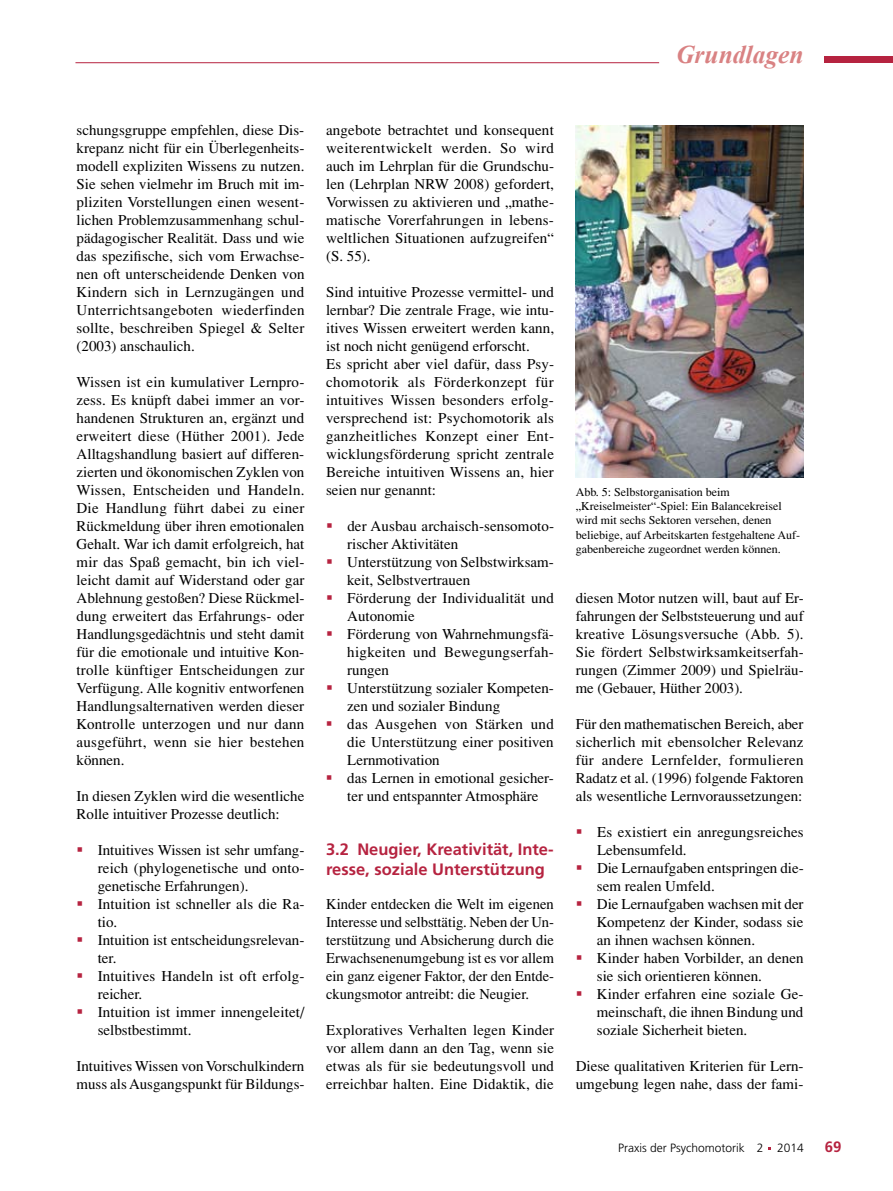
<style>
.page{position:relative;width:893px;height:1191px;background:#fff}
.page>*{position:absolute;margin:0;border:0;box-sizing:border-box;transform-origin:0 0}
.t1{font:italic 700 25.5px "Times New Roman";color:#d98283}
.t2{font:700 16.5px/19.8px "Frutiger";color:#b62340}
.t3{font:15px/18px "Times";color:#000;text-align:justify}
.t4{font:700 15px "Frutiger";color:#b62340}
.t5{font:12px/14.4px "Times";color:#000}
.t6{font:300 12px "Frutiger";color:#000}
</style>
<div class="page">
<hr style="left:75px;top:62px;width:584px;height:1px;background:#b62340">
<div style="left:825px;top:57px;width:68px;height:6px;background:#b62340"></div>
<img style="left:576px;top:126px;width:228px;height:351px">
<h1 class="t1" style="left:676px;top:40px;width:129px">Grundlagen</h1>
<p class="t3" style="left:77px;top:121px;width:230px">schungsgruppe empfehlen, diese Dis&shy;krepanz nicht für ein Überlegenheits&shy;modell expliziten Wissens zu nutzen.<br>Sie sehen vielmehr im Bruch mit im&shy;pliziten Vorstellungen einen wesent&shy;lichen Problemzusammenhang schul&shy;pädagogischer Realität. Dass und wie das spezifische, sich vom Erwachse&shy;nen oft unterscheidende Denken von Kindern sich in Lernzugängen und Unterrichtsangeboten wiederfinden sollte, beschreiben Spiegel &amp; Selter (2003) anschaulich.</p>
<p class="t3" style="left:77px;top:373px;width:230px">Wissen ist ein kumulativer Lernpro&shy;zess. Es knüpft dabei immer an vor&shy;handenen Strukturen an, ergänzt und erweitert diese (Hüther 2001). Jede Alltagshandlung basiert auf differen&shy;zierten und ökonomischen Zyklen von Wissen, Entscheiden und Handeln.<br>Die Handlung führt dabei zu einer Rückmeldung über ihren emotionalen Gehalt. War ich damit erfolgreich, hat mir das Spaß gemacht, bin ich viel&shy;leicht damit auf Widerstand oder gar Ablehnung gestoßen? Diese Rückmel&shy;dung erweitert das Erfahrungs- oder Handlungsgedächtnis und steht damit für die emotionale und intuitive Kon&shy;trolle künftiger Entscheidungen zur Verfügung. Alle kognitiv entworfenen Handlungsalternativen werden dieser Kontrolle unterzogen und nur dann ausgeführt, wenn sie hier bestehen können.</p>
<p class="t3" style="left:77px;top:787px;width:229px">In diesen Zyklen wird die wesentliche<br>Rolle intuitiver Prozesse deutlich:</p>
<p class="t3" style="left:98px;top:841px;width:208px;text-align:left">Intuitives Wissen ist sehr umfang&shy;reich (phylogenetische und onto&shy;genetische Erfahrungen).<br>Intuition ist schneller als die Ra&shy;tio.<br>Intuition ist entscheidungsrelevan&shy;ter.<br>Intuitives Handeln ist oft erfolg&shy;reicher.<br>Intuition ist immer innengeleitet/ selbstbestimmt.</p>
<p class="t3" style="left:76px;top:1057px;width:230px">Intuitives Wissen von Vorschulkindern muss als Ausgangspunkt für Bildungs-</p>
<p class="t3" style="left:326px;top:121px;width:230px">angebote betrachtet und konsequent weiterentwickelt werden. So wird auch im Lehrplan für die Grundschu&shy;len (Lehrplan NRW 2008) gefordert, Vorwissen zu aktivieren und „mathe&shy;matische Vorerfahrungen in lebens&shy;weltlichen Situationen aufzugreifen“ (S. 55).</p>
<p class="t3" style="left:326px;top:283px;width:230px;text-align:left">Sind intuitive Prozesse vermittel- und lernbar? Die zentrale Frage, wie intu&shy;itives Wissen erweitert werden kann, ist noch nicht genügend erforscht.<br>Es spricht aber viel dafür, dass Psy&shy;chomotorik als Förderkonzept für intuitives Wissen besonders erfolg&shy;versprechend ist: Psychomotorik als ganzheitliches Konzept einer Ent&shy;wicklungsförderung spricht zentrale Bereiche intuitiven Wissens an, hier seien nur genannt:</p>
<p class="t3" style="left:347px;top:517px;width:208px;text-align:left">der Ausbau archaisch-sensomoto&shy;rischer Aktivitäten<br>Unterstützung von Selbstwirksam&shy;keit, Selbstvertrauen<br>Förderung der Individualität und<br>Autonomie<br>Förderung von Wahrnehmungsfä&shy;higkeiten und Bewegungserfah&shy;rungen<br>Unterstützung sozialer Kompeten&shy;zen und sozialer Bindung<br>das Ausgehen von Stärken und die Unterstützung einer positiven<br>Lernmotivation<br>das Lernen in emotional gesicher&shy;ter und entspannter Atmosphäre</p>
<p class="t2" style="left:326px;top:839px;width:229px">3.2 Neugier, Kreativität, Inte&shy;resse, soziale Unterstützung</p>
<p class="t3" style="left:326px;top:895px;width:229px">Kinder entdecken die Welt im eigenen Interesse und selbsttätig. Neben der Un&shy;terstützung und Absicherung durch die Erwachsenenumgebung ist es vor allem ein ganz eigener Faktor, der den Entde&shy;ckungsmotor antreibt: die Neugier.</p>
<p class="t3" style="left:326px;top:1021px;width:230px">Exploratives Verhalten legen Kinder vor allem dann an den Tag, wenn sie etwas als für sie bedeutungsvoll und erreichbar halten. Eine Didaktik, die</p>
<p class="t5" style="left:576px;top:484px;width:226px">Abb. 5: Selbstorganisation beim „Kreiselmeister“-Spiel: Ein Balancekreisel wird mit sechs Sektoren versehen, denen beliebige, auf Arbeitskarten festgehaltene Auf&shy;gabenbereiche zugeordnet werden können.</p>
<p class="t3" style="left:576px;top:589px;width:230px">diesen Motor nutzen will, baut auf Er&shy;fahrungen der Selbststeuerung und auf kreative Lösungsversuche (Abb. 5).<br>Sie fördert Selbstwirksamkeitserfah&shy;rungen (Zimmer 2009) und Spielräu&shy;me (Gebauer, Hüther 2003).</p>
<p class="t3" style="left:576px;top:715px;width:229px">Für den mathematischen Bereich, aber sicherlich mit ebensolcher Relevanz für andere Lernfelder, formulieren Radatz et al. (1996) folgende Faktoren als wesentliche Lernvoraussetzungen:</p>
<p class="t3" style="left:597px;top:823px;width:208px;text-align:left">Es existiert ein anregungsreiches<br>Lebensumfeld.<br>Die Lernaufgaben entspringen die&shy;sem realen Umfeld.<br>Die Lernaufgaben wachsen mit der<br>Kompetenz der Kinder, sodass sie an ihnen wachsen können.<br>Kinder haben Vorbilder, an denen sie sich orientieren können.<br>Kinder erfahren eine soziale Ge&shy;meinschaft, die ihnen Bindung und soziale Sicherheit bieten.</p>
<p class="t3" style="left:576px;top:1057px;width:229px">Diese qualitativen Kriterien für Lern&shy;umgebung legen nahe, dass der fami-</p>
<p class="t6" style="left:618px;top:1141px;width:187px">Praxis der Psychomotorik 2 2014</p>
<p class="t4" style="left:825px;top:1138px;width:18px">69</p>
</div>
